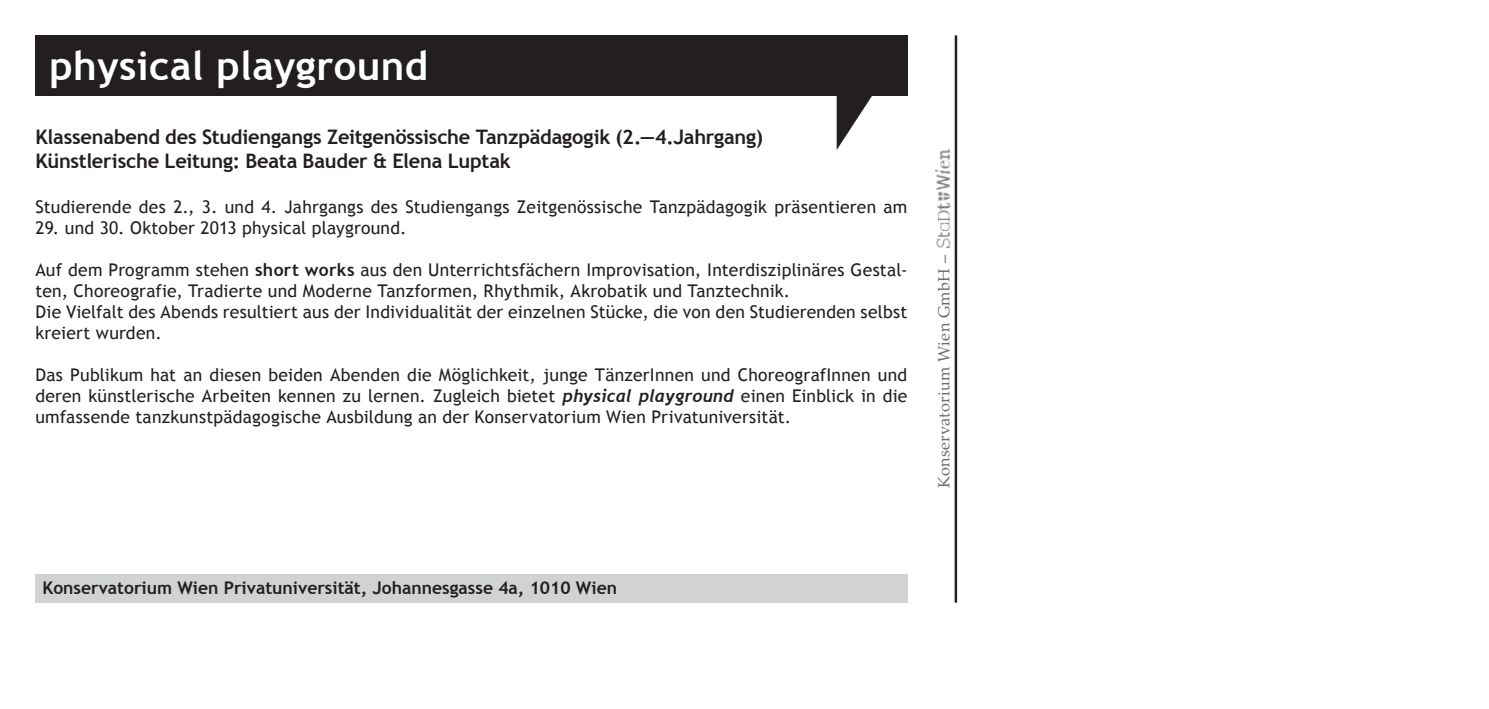
<style>
.page{position:relative;width:1489px;height:709px;background:#fff}
.page>*{position:absolute;margin:0;border:0;box-sizing:border-box;transform-origin:0 0}
.t1{font:700 40px "Trebuchet MS";letter-spacing:.01em;color:#fff}
.t2{font:700 20px/24px "Trebuchet MS";letter-spacing:-.01em;color:#231f20}
.t3{font:17.5px/21px "Trebuchet MS";letter-spacing:.01em;color:#231f20}
.t4{font:700 17.5px "Trebuchet MS";color:#231f20}
.t5{font:16.25px "Palatino Linotype";letter-spacing:.02em;color:#6c6d70}
.s1{font-weight:700}
.s2{font-family:"Trebuchet";font-weight:700;font-style:italic}
</style>
<div class="page">
<hr style="left:954px;top:35px;width:3px;height:567px;background:#231f20">
<div style="left:35px;top:35px;width:872px;height:61px;background:#231f20"></div>
<svg style="left:836px;top:96px;width:36px;height:54px"></svg>
<div style="left:35px;top:574px;width:872px;height:28px;background:#d1d2d4"></div>
<img style="left:935px;top:150px;width:15px;height:98px">
<h1 class="t1" style="left:50px;top:41px;width:380px">physical playground</h1>
<p class="t2" style="left:35px;top:125px;width:729px">Klassenabend des Studiengangs Zeitgenössische Tanzpädagogik (2.―4.Jahrgang)<br>Künstlerische Leitung: Beata Bauder &amp; Elena Luptak</p>
<p class="t3" style="left:35px;top:197px;width:873px">Studierende des 2., 3. und 4. Jahrgangs des Studiengangs Zeitgenössische Tanzpädagogik präsentieren am</p>
<p class="t3" style="left:35px;top:218px;width:372px">29. und 30. Oktober 2013 physical playground.</p>
<p class="t3" style="left:35px;top:260px;width:873px">Auf dem Programm stehen <span class="s1">short works</span> aus den Unterrichtsfächern Improvisation, Interdisziplinäres Gestal&shy;ten, Choreografie, Tradierte und Moderne Tanzformen, Rhythmik, Akrobatik und Tanztechnik.<br>Die Vielfalt des Abends resultiert aus der Individualität der einzelnen Stücke, die von den Studierenden selbst kreiert wurden.</p>
<p class="t3" style="left:35px;top:365px;width:873px;text-align:justify">Das Publikum hat an diesen beiden Abenden die Möglichkeit, junge TänzerInnen und ChoreografInnen und deren künstlerische Arbeiten kennen zu lernen. Zugleich bietet <span class="s2">physical playground</span> einen Einblick in die umfassende tanzkunstpädagogische Ausbildung an der Konservatorium Wien Privatuniversität.</p>
<p class="t5" style="left:932px;top:488px;width:235px;rotate:-90deg">Konservatorium Wien GmbH –</p>
<p class="t4" style="left:43px;top:577px;width:576px">Konservatorium Wien Privatuniversität, Johannesgasse 4a, 1010 Wien</p>
</div>
